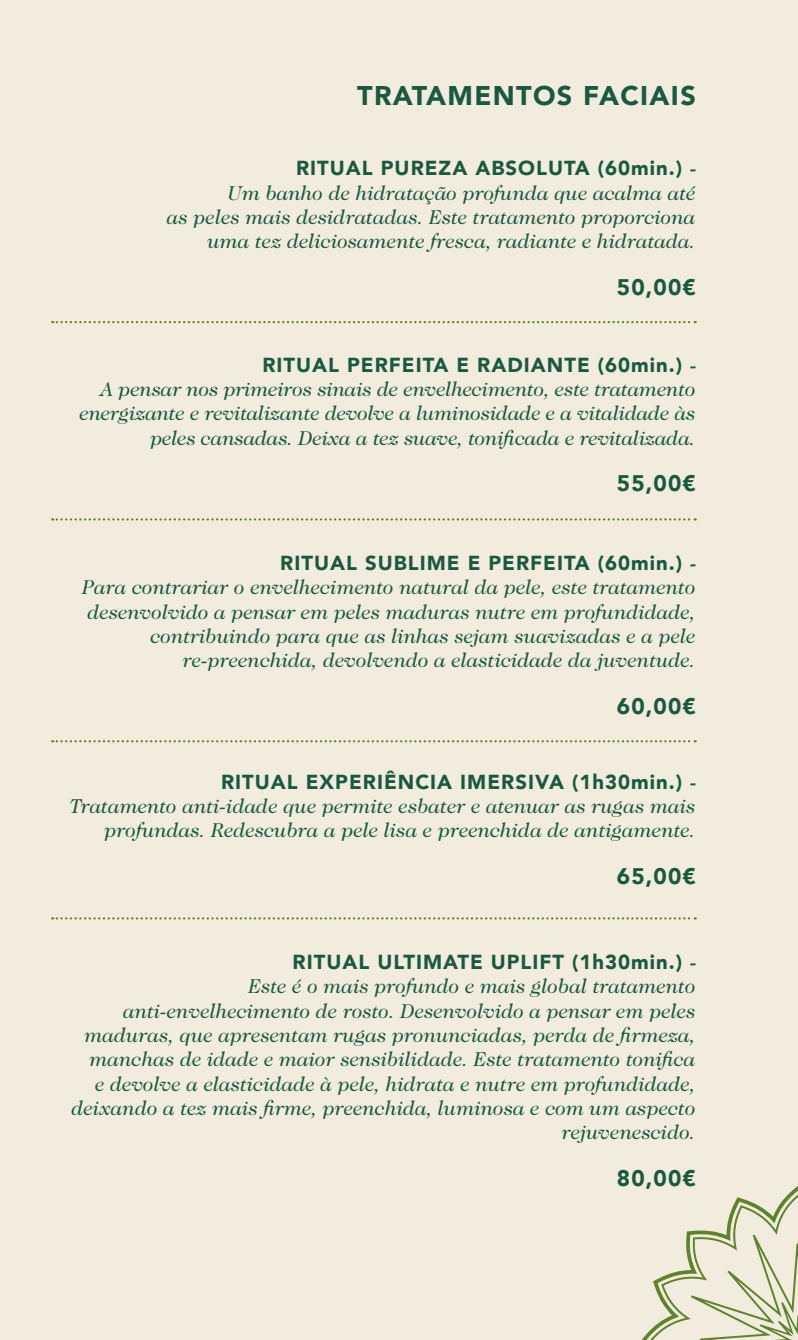
<style>
.page{position:relative;width:798px;height:1340px;background:#fff}
.page>*{position:absolute;margin:0;border:0;box-sizing:border-box;transform-origin:0 0}
.t1{font:900 27px "Avenir";letter-spacing:.05em;color:#1b5840}
.t2{font:900 22.5px "Avenir";letter-spacing:.05em;color:#1b5840}
.t3{font:italic 20.25px/24.3px "Caslon Two Twenty Four";color:#1b5840;text-align:right}
.t4{font:900 20.25px "Avenir";letter-spacing:.05em;color:#1b5840}
.s1{font-family:"Caslon Two Twenty Four";font-weight:500;font-style:italic}
</style>
<div class="page">
<div style="left:0;top:0;width:797px;height:1339px;background:#f1ecde"></div>
<svg style="left:642px;top:1186px;width:155px;height:153px"></svg>
<svg style="left:52px;top:518px;width:643px;height:2px"></svg>
<svg style="left:52px;top:740px;width:643px;height:2px"></svg>
<svg style="left:52px;top:917px;width:643px;height:2px"></svg>
<svg style="left:52px;top:321px;width:643px;height:2px"></svg>
<p class="t1" style="left:357px;top:72px;width:340px">TRATAMENTOS FACIAIS</p>
<p class="t4" style="left:296px;top:151px;width:401px">RITUAL PUREZA ABSOLUTA (60min.) <span class="s1">-</span></p>
<p class="t3" style="left:228px;top:180px;width:469px">Um banho de hidratação profunda que acalma até</p>
<p class="t3" style="left:167px;top:205px;width:530px">as peles mais desidratadas. Este tratamento proporciona</p>
<p class="t3" style="left:208px;top:229px;width:489px">uma tez deliciosamente fresca, radiante e hidratada.</p>
<p class="t2" style="left:616px;top:268px;width:80px">50,00€</p>
<p class="t4" style="left:262px;top:347px;width:435px">RITUAL PERFEITA E RADIANTE (60min.) <span class="s1">-</span></p>
<p class="t3" style="left:80px;top:377px;width:617px">A pensar nos primeiros sinais de envelhecimento, este tratamento energizante e revitalizante devolve a luminosidade e a vitalidade às peles cansadas. Deixa a tez suave, tonificada e revitalizada.</p>
<p class="t2" style="left:616px;top:464px;width:80px">55,00€</p>
<p class="t4" style="left:280px;top:545px;width:417px">RITUAL SUBLIME E PERFEITA (60min.) <span class="s1">-</span></p>
<p class="t3" style="left:82px;top:575px;width:614px">Para contrariar o envelhecimento natural da pele, este tratamento desenvolvido a pensar em peles maduras nutre em profundidade, contribuindo para que as linhas sejam suavizadas e a pele</p>
<p class="t3" style="left:183px;top:648px;width:514px">re-preenchida, devolvendo a elasticidade da juventude.</p>
<p class="t2" style="left:616px;top:687px;width:80px">60,00€</p>
<p class="t4" style="left:221px;top:764px;width:476px">RITUAL EXPERIÊNCIA IMERSIVA (1h30min.) <span class="s1">-</span></p>
<p class="t3" style="left:70px;top:794px;width:627px">Tratamento anti-idade que permite esbater e atenuar as rugas mais profundas. Redescubra a pele lisa e preenchida de antigamente.</p>
<p class="t2" style="left:616px;top:857px;width:80px">65,00€</p>
<p class="t4" style="left:292px;top:944px;width:404px">RITUAL ULTIMATE UPLIFT (1h30min.) <span class="s1">-</span></p>
<p class="t3" style="left:249px;top:974px;width:448px">Este é o mais profundo e mais global tratamento</p>
<p class="t3" style="left:123px;top:998px;width:573px">anti-envelhecimento de rosto. Desenvolvido a pensar em peles</p>
<p class="t3" style="left:72px;top:1022px;width:625px">maduras, que apresentam rugas pronunciadas, perda de firmeza, manchas de idade e maior sensibilidade. Este tratamento tonifica<br>e devolve a elasticidade à pele, hidrata e nutre em profundidade, deixando a tez mais firme, preenchida, luminosa e com um aspecto rejuvenescido.</p>
<p class="t2" style="left:616px;top:1158px;width:80px">80,00€</p>
</div>
